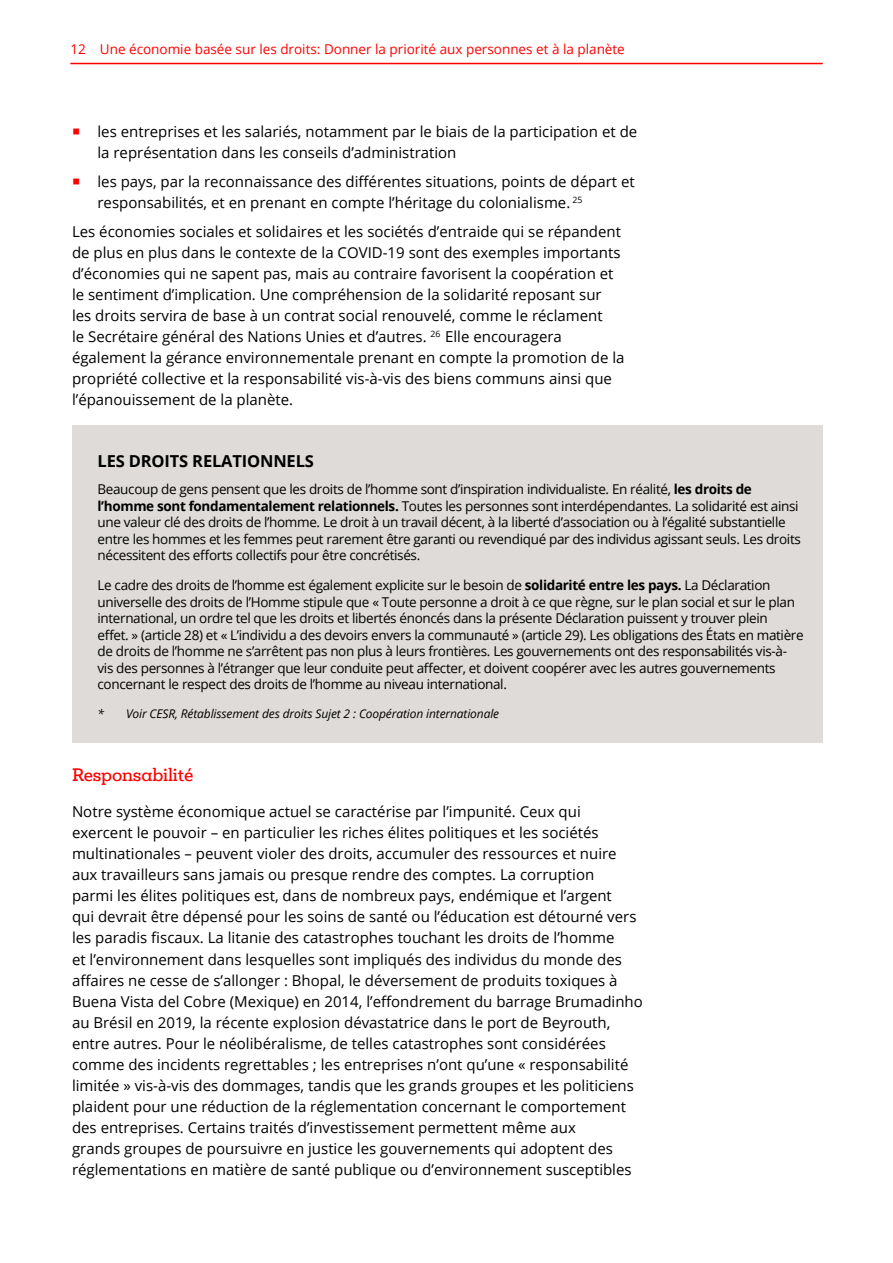
<style>
.page{position:relative;width:893px;height:1263px;background:#fff}
.page>*{position:absolute;margin:0;border:0;box-sizing:border-box;transform-origin:0 0}
.t1{font:700 16.5px "Open Sans";letter-spacing:-.01em;color:#000}
.t2{font:500 16.5px "Mokoko";letter-spacing:-.01em;color:#f00}
.t3{font:15px/21px "Open Sans";color:#000}
.t4{font:13.5px/16.5px "Open Sans";letter-spacing:-.025em;color:#000}
.t5{font:13.5px "Open Sans";color:#f00}
.t6{font:italic 12px "Open Sans";letter-spacing:-.01em;color:#000}
.s1{color:#f00}
.s2{font-weight:700}
</style>
<div class="page">
<hr style="left:70px;top:63px;width:753px;height:1px;background:#f00">
<div style="left:72px;top:425px;width:751px;height:318px;background:#dedbd8"></div>
<p class="t5" style="left:70px;top:40px;width:556px">12 Une économie basée sur les droits: Donner la priorité aux personnes et à la planète</p>
<p class="t3" style="left:98px;top:121px;width:541px;text-indent:-26px"><span class="s1">○</span> les entreprises et les salariés, notamment par le biais de la participation et de la représentation dans les conseils d’administration</p>
<p class="t3" style="left:98px;top:171px;width:539px;text-indent:-26px"><span class="s1">○</span> les pays, par la reconnaissance des différentes situations, points de départ et responsabilités, et en prenant en compte l’héritage du colonialisme. <sup>25</sup></p>
<p class="t3" style="left:72px;top:220px;width:554px">Les économies sociales et solidaires et les sociétés d’entraide qui se répandent de plus en plus dans le contexte de la COVID-19 sont des exemples importants d’économies qui ne sapent pas, mais au contraire favorisent la coopération et le sentiment d’implication. Une compréhension de la solidarité reposant sur les droits servira de base à un contrat social renouvelé, comme le réclament<br>le Secrétaire général des Nations Unies et d’autres. <sup>26</sup> Elle encouragera également la gérance environnementale prenant en compte la promotion de la propriété collective et la responsabilité vis-à-vis des biens communs ainsi que l’épanouissement de la planète.</p>
<p class="t1" style="left:98px;top:449px;width:218px">LES DROITS RELATIONNELS</p>
<p class="t4" style="left:98px;top:480px;width:705px">Beaucoup de gens pensent que les droits de l’homme sont d’inspiration individualiste. En réalité, <span class="s2">les droits de l’homme sont fondamentalement relationnels.</span> Toutes les personnes sont interdépendantes. La solidarité est ainsi une valeur clé des droits de l’homme. Le droit à un travail décent, à la liberté d’association ou à l’égalité substantielle entre les hommes et les femmes peut rarement être garanti ou revendiqué par des individus agissant seuls. Les droits nécessitent des efforts collectifs pour être concrétisés.</p>
<p class="t4" style="left:98px;top:576px;width:708px">Le cadre des droits de l’homme est également explicite sur le besoin de <span class="s2">solidarité entre les pays.</span> La Déclaration universelle des droits de l’Homme stipule que « Toute personne a droit à ce que règne, sur le plan social et sur le plan international, un ordre tel que les droits et libertés énoncés dans la présente Déclaration puissent y trouver plein<br>effet. » (article 28) et « L’individu a des devoirs envers la communauté » (article 29). Les obligations des États en matière de droits de l’homme ne s’arrêtent pas non plus à leurs frontières. Les gouvernements ont des responsabilités vis-à&shy;vis des personnes à l’étranger que leur conduite peut affecter, et doivent coopérer avec les autres gouvernements concernant le respect des droits de l’homme au niveau international.</p>
<p class="t6" style="left:97px;top:705px;width:403px">* Voir CESR, Rétablissement des droits Sujet 2 : Coopération internationale</p>
<p class="t2" style="left:72px;top:764px;width:123px">Responsabilité</p>
<p class="t3" style="left:72px;top:801px;width:572px">Notre système économique actuel se caractérise par l’impunité. Ceux qui exercent le pouvoir – en particulier les riches élites politiques et les sociétés multinationales – peuvent violer des droits, accumuler des ressources et nuire aux travailleurs sans jamais ou presque rendre des comptes. La corruption<br>parmi les élites politiques est, dans de nombreux pays, endémique et l’argent<br>qui devrait être dépensé pour les soins de santé ou l’éducation est détourné vers les paradis fiscaux. La litanie des catastrophes touchant les droits de l’homme<br>et l’environnement dans lesquelles sont impliqués des individus du monde des affaires ne cesse de s’allonger : Bhopal, le déversement de produits toxiques à Buena Vista del Cobre (Mexique) en 2014, l’effondrement du barrage Brumadinho au Brésil en 2019, la récente explosion dévastatrice dans le port de Beyrouth, entre autres. Pour le néolibéralisme, de telles catastrophes sont considérées comme des incidents regrettables ; les entreprises n’ont qu’une « responsabilité limitée » vis-à-vis des dommages, tandis que les grands groupes et les politiciens plaident pour une réduction de la réglementation concernant le comportement des entreprises. Certains traités d’investissement permettent même aux<br>grands groupes de poursuivre en justice les gouvernements qui adoptent des réglementations en matière de santé publique ou d’environnement susceptibles</p>
</div>
